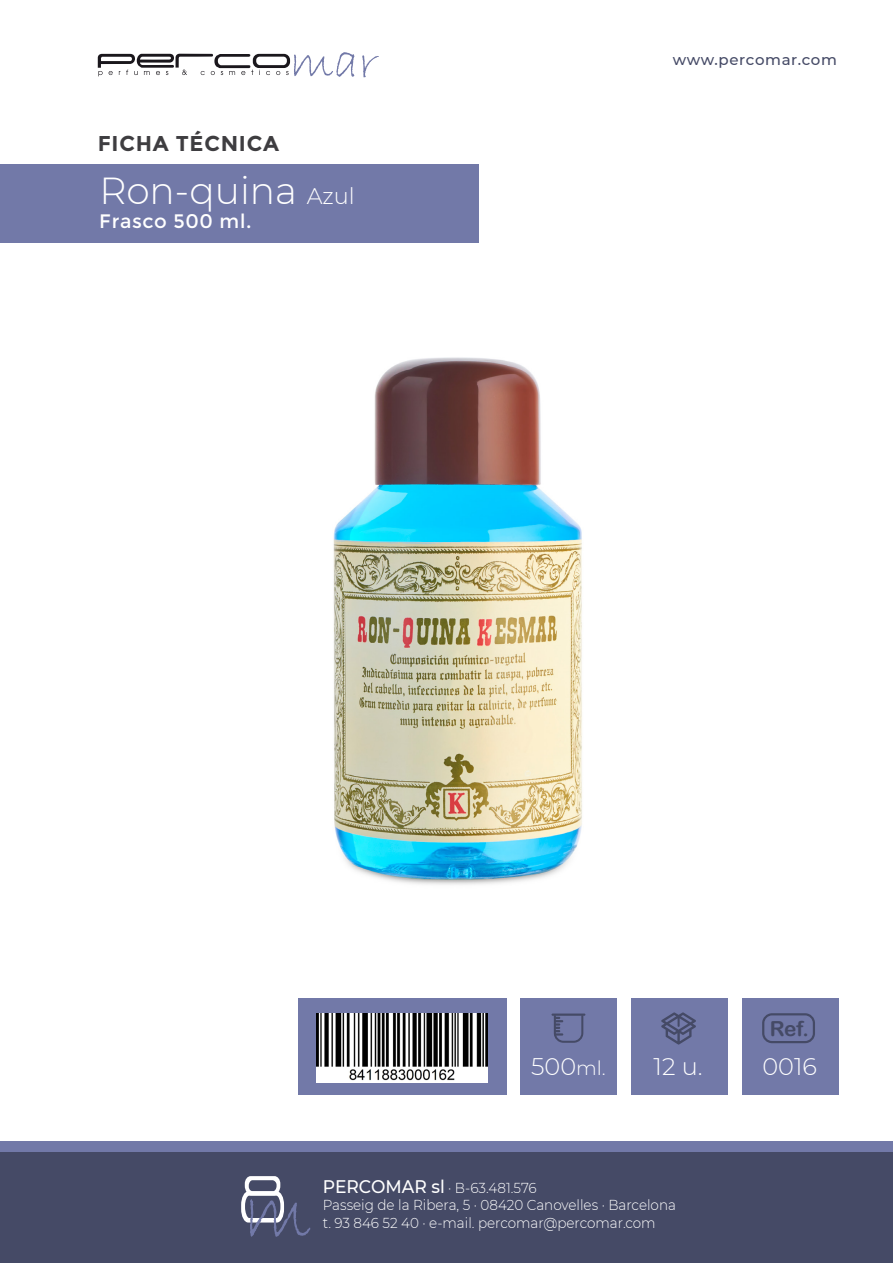
<style>
.page{position:relative;width:893px;height:1263px;background:#fff}
.page>*{position:absolute;margin:0;border:0;box-sizing:border-box;transform-origin:0 0}
.t1{font:300 37.5px "Montserrat";color:#fff}
.t2{font:300 24px "Montserrat";color:#fff}
.t3{font:700 21.45px "Montserrat";letter-spacing:.035em;color:#3e3d40}
.t4{font:20.7px "Arial Rounded MT Bold";color:#454a66}
.t5{font:19.5px "Montserrat";letter-spacing:.035em;color:#fff}
.t6{font:500 15px "Montserrat";letter-spacing:.045em;color:#454a66}
.t7{font:300 14.4px/17.2px "Montserrat";color:#fff;scale:.94 1}
.s1{font-size:22.5px}
.s2{font-size:19.5px}
.s3{font-weight:500;font-size:18.3px}
</style>
<div class="page">
<img style="left:333px;top:357px;width:249px;height:528px">
<div style="left:0;top:1151px;width:893px;height:112px;background:#454a66"></div>
<div style="left:0;top:165px;width:479px;height:78px;background:#7279a8"></div>
<svg style="left:362px;top:55px;width:17px;height:22px"></svg>
<svg style="left:98px;top:52px;width:256px;height:25px"></svg>
<div style="left:0;top:1141px;width:893px;height:11px;background:#7279a8"></div>
<svg style="left:241px;top:1176px;width:69px;height:61px"></svg>
<div style="left:742px;top:998px;width:97px;height:96px;background:#7279a8"></div>
<div style="left:631px;top:998px;width:96px;height:96px;background:#7279a8"></div>
<div style="left:520px;top:998px;width:97px;height:96px;background:#7279a8"></div>
<div style="left:298px;top:998px;width:208px;height:96px;background:#7279a8"></div>
<svg style="left:661px;top:1012px;width:35px;height:32px"></svg>
<svg style="left:762px;top:1013px;width:53px;height:30px"></svg>
<svg style="left:554px;top:1016px;width:29px;height:27px"></svg>
<hr style="left:551px;top:1013px;width:34px;height:3px;background:#454a66">
<img style="left:317px;top:1013px;width:170px;height:69px">
<h3 class="t3" style="left:98px;top:131px;width:183px">FICHA TÉCNICA</h3>
<h1 class="t1" style="left:99px;top:165px;width:257px">Ron-quina <span class="s1">Azul</span></h1>
<h3 class="t5" style="left:99px;top:210px;width:154px">Frasco 500 ml.</h3>
<p class="t6" style="left:673px;top:49px;width:166px">www.percomar.com</p>
<h3 class="t4" style="left:770px;top:1016px;width:41px">Ref.</h3>
<h2 class="t2" style="left:531px;top:1050px;width:76px">500<span class="s2">ml.</span></h2>
<h2 class="t2" style="left:653px;top:1050px;width:51px">12 u.</h2>
<h2 class="t2" style="left:762px;top:1050px;width:56px">0016</h2>
<p class="t7" style="left:323px;top:1179px;width:377px"><span class="s3">PERCOMAR sl</span> · B-63.481.576<br>Passeig de la Ribera, 5 · 08420 Canovelles · Barcelona t. 93 846 52 40 · e-mail. percomar@percomar.com</p>
</div>
